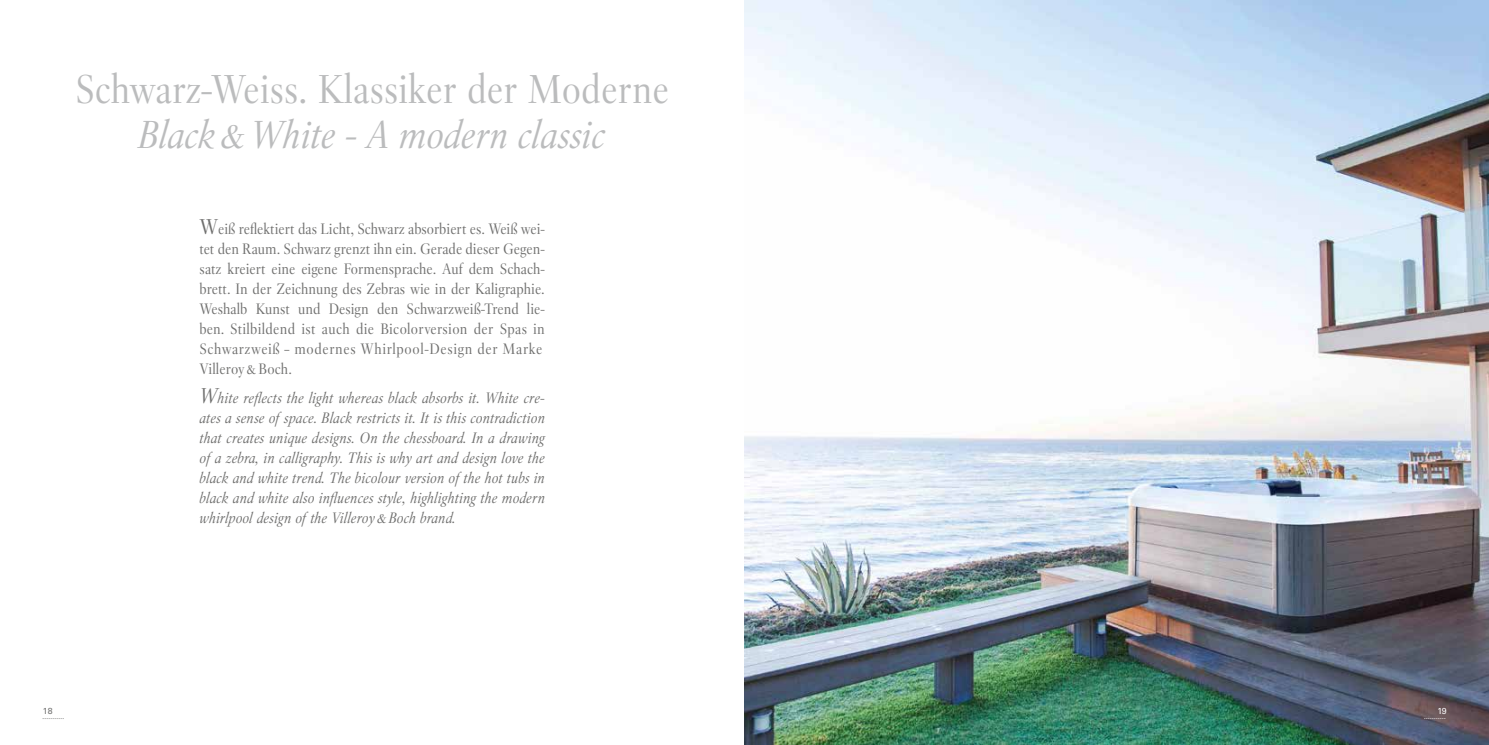
<style>
.page{position:relative;width:1489px;height:745px;background:#fff}
.page>*{position:absolute;margin:0;border:0;box-sizing:border-box;transform-origin:0 0}
.t1{font:40px "Villeroy Boch";color:#bbbcbd}
.t2{font:italic 38.75px "Villeroy Boch";color:#bbbcbd}
.t3{font:italic 15px/20px "Villeroy Boch";letter-spacing:.01em;color:#6f6f6e;text-align:justify}
.t4{font:15px/20px "Villeroy Boch";color:#6f6f6e}
.t5{font:italic 8.75px "Villeroy Boch";color:#6f6f6e}
.t6{font:italic 8.75px "Villeroy Boch";color:#fff}
.t7{font:8.75px "Univers";color:#6f6f6e}
.t8{font:8.75px "Univers";color:#fff}
.s1{font-size:21.25px}
</style>
<div class="page">
<img style="left:744px;top:0;width:744px;height:744px">
<h1 class="t1" style="left:75px;top:63px;width:595px">Schwarz-Weiss. Klassiker der Moderne</h1>
<h2 class="t2" style="left:138px;top:110px;width:468px">Black&amp;White - A modern classic</h2>
<p class="t4" style="left:199px;top:218px;width:347px"><span class="s1">W</span>eiß reflektiert das Licht, Schwarz absorbiert es. Weiß wei&shy;tet den Raum. Schwarz grenzt ihn ein. Gerade dieser Gegen&shy;satz kreiert eine eigene Formensprache. Auf dem Schach&shy;brett. In der Zeichnung des Zebras wie in der Kaligraphie.<br>Weshalb Kunst und Design den Schwarzweiß-Trend lie&shy;ben. Stilbildend ist auch die Bicolorversion der Spas in Schwarzweiß – modernes Whirlpool-Design der Marke Villeroy&amp;Boch.</p>
<p class="t3" style="left:199px;top:387px;width:347px"><span class="s1">W</span>hite reflects the light whereas black absorbs it. White cre&shy;ates a sense of space. Black restricts it. It is this contradiction that creates unique designs. On the chessboard. In a drawing of a zebra, in calligraphy. This is why art and design love the black and white trend. The bicolour version of the hot tubs in black and white also influences style, highlighting the modern whirlpool design of the Villeroy&amp;Boch brand.</p>
<p class="t7" style="left:43px;top:705px;width:11px">18</p>
<p class="t5" style="left:43px;top:709px;width:23px">...........</p>
<p class="t8" style="left:1437px;top:705px;width:11px">19</p>
<p class="t6" style="left:1424px;top:709px;width:23px">...........</p>
</div>
